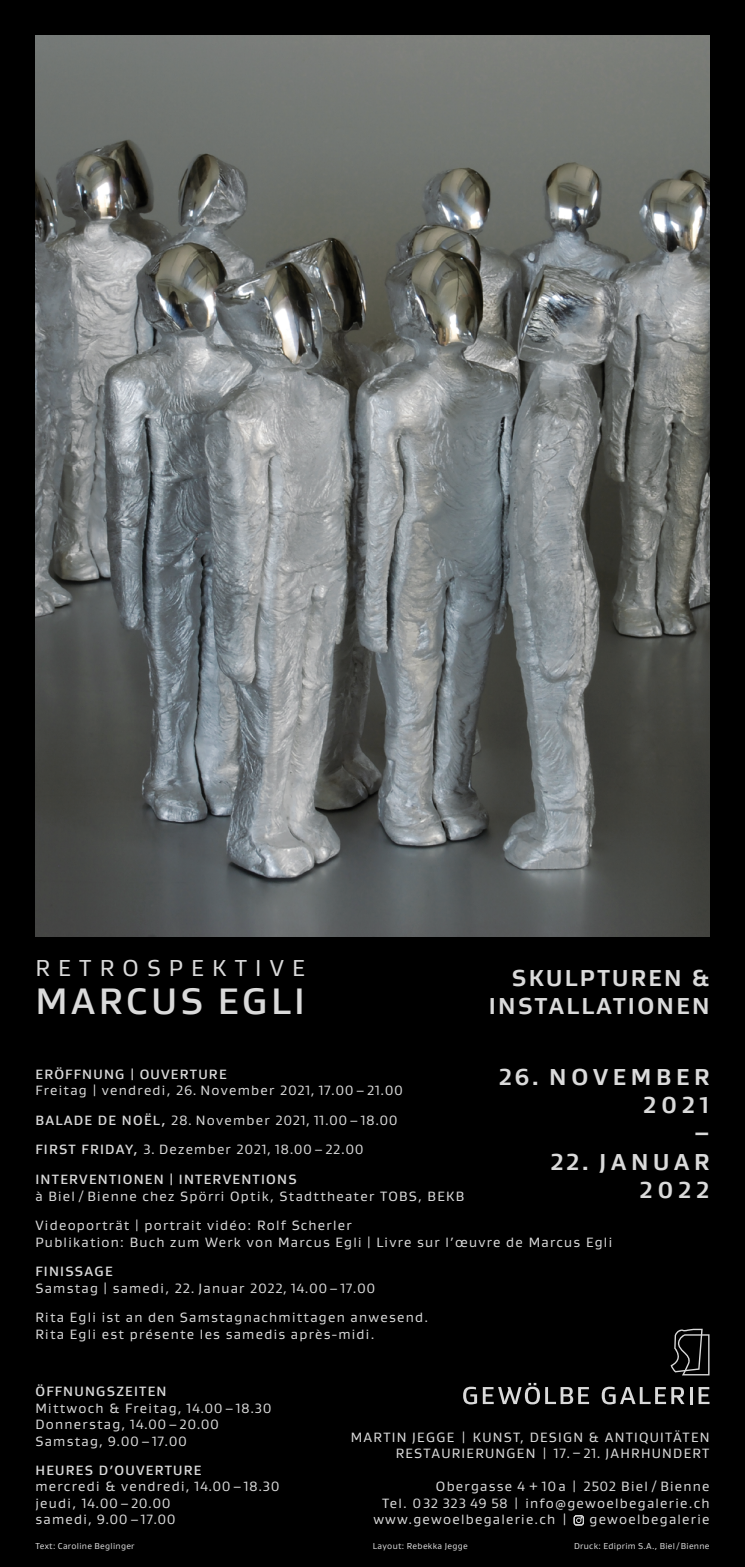
<style>
.page{position:relative;width:745px;height:1567px;background:#fff}
.page>*{position:absolute;margin:0;border:0;box-sizing:border-box;transform-origin:0 0}
.t1{font:500 37.62px "Gustan";letter-spacing:.09em;color:#dadada}
.t2{font:700 23.5px/28.2px "Gustan";letter-spacing:.2em;color:#dadada;text-align:right}
.t3{font:700 23.5px/28.2px "Gustan";letter-spacing:.1em;color:#dadada;text-align:right}
.t4{font:23.5px "Gustan";letter-spacing:.345em;color:#dadada}
.t5{font:13.75px/16.5px "Gustan";letter-spacing:.09em;color:#dadada}
.t6{font:500 13.75px "Gustan";letter-spacing:.09em;color:#dadada}
.t7{font:8.75px "Gustan";letter-spacing:.03em;color:#dadada}
.s1{font-weight:500}
</style>
<div class="page">
<div style="left:0;top:0;width:744px;height:1566px;background:#000"></div>
<div style="left:573px;top:1515px;width:10px;height:10px;border:1px solid #dadada;border-radius:2px"></div>
<svg style="left:575px;top:1516px;width:6px;height:6px"></svg>
<img style="left:35px;top:35px;width:674px;height:901px">
<svg style="left:463px;top:1382px;width:76px;height:22px"></svg>
<svg style="left:545px;top:1387px;width:43px;height:16px"></svg>
<svg style="left:601px;top:1386px;width:64px;height:18px"></svg>
<svg style="left:671px;top:1387px;width:13px;height:16px"></svg>
<hr style="left:689px;top:1386px;width:3px;height:17px;background:#dadada">
<svg style="left:698px;top:1387px;width:11px;height:16px"></svg>
<svg style="left:670px;top:1328px;width:39px;height:47px"></svg>
<h2 class="t4" style="left:35px;top:952px;width:271px">RETROSPEKTIVE</h2>
<h1 class="t1" style="left:35px;top:976px;width:271px">MARCUS EGLI</h1>
<h2 class="t3" style="left:488px;top:962px;width:222px">SKULPTUREN &amp;<br>INSTALLATIONEN</h2>
<p class="t6" style="left:35px;top:1064px;width:192px">ERÖFFNUNG | OUVERTURE</p>
<p class="t5" style="left:35px;top:1075px;width:369px;line-height:29.6px">Freitag | vendredi, 26. November 2021, 17.00 – 21.00<br><span class="s1">BALADE DE NOËL,</span> 28. November 2021, 11.00 – 18.00<br><span class="s1">FIRST FRIDAY,</span> 3. Dezember 2021, 18.00 – 22.00<br><span class="s1">INTERVENTIONEN | INTERVENTIONS</span></p>
<p class="t5" style="left:35px;top:1180px;width:430px;line-height:29.6px">à Biel / Bienne chez Spörri Optik, Stadttheater TOBS, BEKB<br>Videoporträt | portrait vidéo: Rolf Scherler</p>
<p class="t5" style="left:35px;top:1233px;width:578px">Publikation: Buch zum Werk von Marcus Egli | Livre sur l’œuvre de Marcus Egli</p>
<p class="t6" style="left:35px;top:1262px;width:79px">FINISSAGE</p>
<p class="t5" style="left:35px;top:1272px;width:394px;line-height:29.6px">Samstag | samedi, 22. Januar 2022, 14.00 – 17.00<br>Rita Egli ist an den Samstagnachmittagen anwesend.</p>
<p class="t5" style="left:35px;top:1325px;width:340px">Rita Egli est présente les samedis après-midi.</p>
<h2 class="t2" style="left:498px;top:1062px;width:212px">26. NOVEMBER<br>2021<br>–</h2>
<h2 class="t2" style="left:550px;top:1147px;width:160px">22. JANUAR<br>2022</h2>
<p class="t6" style="left:35px;top:1382px;width:132px">ÖFFNUNGSZEITEN</p>
<p class="t5" style="left:35px;top:1399px;width:237px">Mittwoch &amp; Freitag, 14.00 – 18.30<br>Donnerstag, 14.00 – 20.00<br>Samstag, 9.00 – 17.00</p>
<p class="t6" style="left:35px;top:1460px;width:167px">HEURES D’OUVERTURE</p>
<p class="t5" style="left:35px;top:1477px;width:245px">mercredi &amp; vendredi, 14.00 – 18.30 jeudi, 14.00 – 20.00<br>samedi, 9.00 – 17.00</p>
<p class="t7" style="left:35px;top:1540px;width:101px">Text: Caroline Beglinger</p>
<p class="t5" style="left:350px;top:1428px;width:360px;text-align:right">MARTIN JEGGE | KUNST, DESIGN &amp; ANTIQUITÄTEN<br>RESTAURIERUNGEN | 17. – 21. JAHRHUNDERT</p>
<p class="t5" style="left:435px;top:1477px;width:275px">Obergasse 4 + 10 a | 2502 Biel / Bienne</p>
<p class="t5" style="left:382px;top:1494px;width:328px">Tel. 032 323 49 58 | info@gewoelbegalerie.ch</p>
<p class="t5" style="left:373px;top:1510px;width:196px">www.gewoelbegalerie.ch |</p>
<p class="t5" style="left:589px;top:1510px;width:121px">gewoelbegalerie</p>
<p class="t7" style="left:372px;top:1540px;width:96px">Layout: Rebekka Jegge</p>
<p class="t7" style="left:573px;top:1540px;width:137px">Druck: Ediprim S.A., Biel / Bienne</p>
</div>
